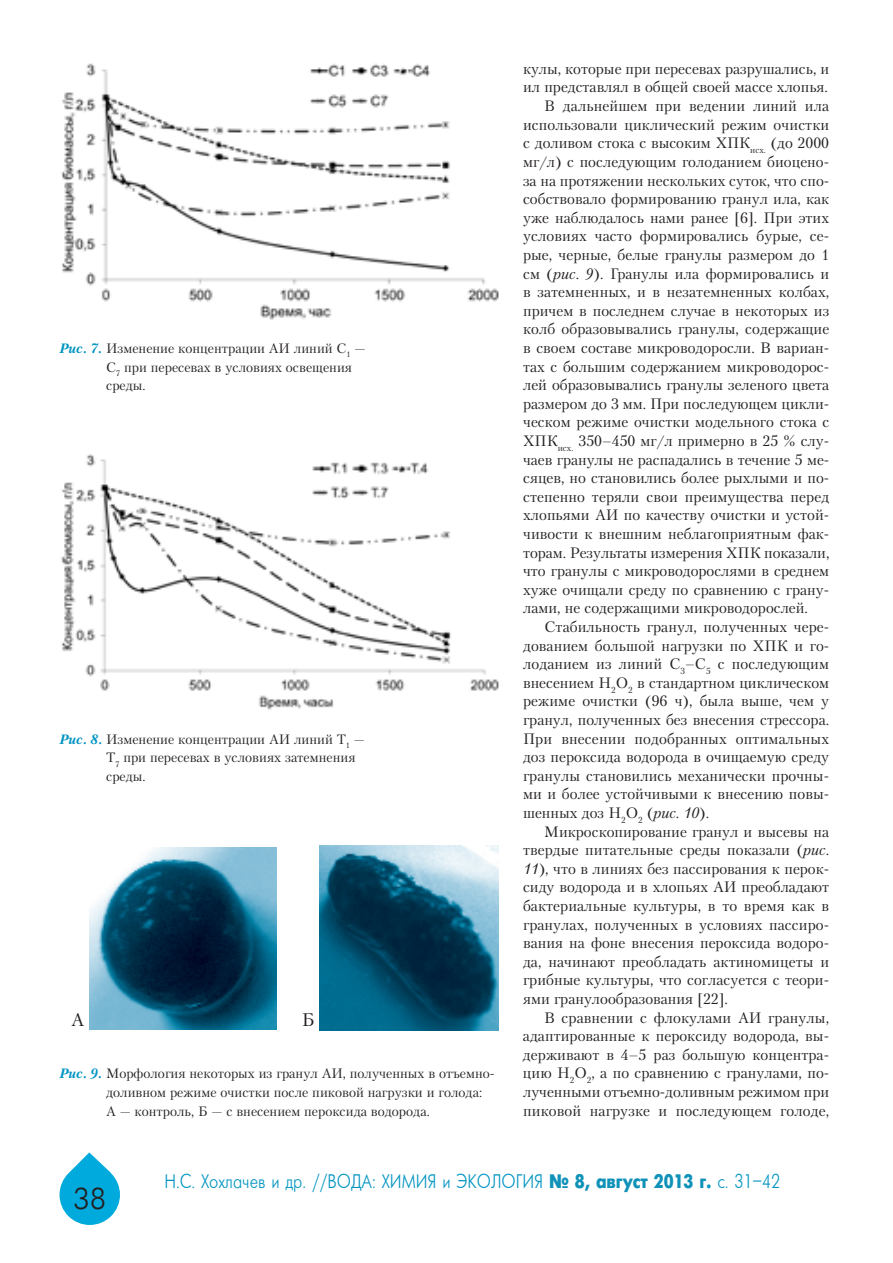
<style>
.page{position:relative;width:893px;height:1263px;background:#fff}
.page>*{position:absolute;margin:0;border:0;box-sizing:border-box;transform-origin:0 0}
.t1{font:30px "Futuris Cyrillic";color:#231f20}
.t2{font:19.5px "Futuris";color:#0094c1;scale:.84 1}
.t3{font:18.15px "Petersburg C";color:#231f20}
.t4{font:15px "Petersburg C";letter-spacing:.005em;color:#231f20}
.t5{font:13.5px/18.6px "Petersburg C";color:#231f20}
.s1{font-weight:700;font-style:italic;color:#0094c1}
.s2{font-style:italic}
.s3{font-weight:700;color:#1092b8}
.s4{font-weight:700}
</style>
<div class="page">
<svg style="left:60px;top:1152px;width:60px;height:73px"></svg>
<img style="left:61px;top:63px;width:438px;height:257px">
<img style="left:61px;top:454px;width:438px;height:256px">
<img style="left:89px;top:848px;width:187px;height:181px">
<img style="left:320px;top:846px;width:178px;height:184px">
<p class="t5" style="left:106px;top:339px;width:261px;text-indent:-47px"><span class="s1">Рис. 7.</span> Изменение концентрации АИ линий С<sub>1</sub> —<br>С<sub>7</sub> при пересевах в условиях освещения среды.</p>
<p class="t5" style="left:106px;top:729px;width:260px;text-indent:-47px"><span class="s1">Рис. 8.</span> Изменение концентрации АИ линий Т<sub>1</sub> —<br>Т<sub>7</sub> при пересевах в условиях затемнения среды.</p>
<p class="t3" style="left:71px;top:1009px;width:14px">А</p>
<p class="t3" style="left:302px;top:1009px;width:14px">Б</p>
<p class="t5" style="left:106px;top:1064px;width:390px;text-indent:-47px"><span class="s1">Рис. 9.</span> Морфология некоторых из гранул АИ, полученных в отъемно&shy;доливном режиме очистки после пиковой нагрузки и голода:<br>А — контроль, Б — с внесением пероксида водорода.</p>
<p class="t4" style="left:523px;top:60px;width:308px">кулы, которые при пересевах разрушались, и</p>
<p class="t4" style="left:523px;top:78px;width:306px">ил представлял в общей своей массе хлопья.</p>
<p class="t4" style="left:544px;top:97px;width:286px">В дальнейшем при ведении линий ила</p>
<p class="t4" style="left:523px;top:116px;width:308px">использовали циклический режим очистки</p>
<p class="t4" style="left:523px;top:134px;width:308px">с доливом стока с высоким ХПК<sub>исх.</sub> (до 2000</p>
<p class="t4" style="left:523px;top:153px;width:308px">мг/л) с последующим голоданием биоцено-</p>
<p class="t4" style="left:523px;top:171px;width:308px">за на протяжении нескольких суток, что спо-</p>
<p class="t4" style="left:523px;top:190px;width:308px">собствовало формированию гранул ила, как</p>
<p class="t4" style="left:523px;top:209px;width:308px">уже наблюдалось нами ранее [6]. При этих</p>
<p class="t4" style="left:523px;top:227px;width:308px">условиях часто формировались бурые, се-</p>
<p class="t4" style="left:523px;top:246px;width:308px">рые, черные, белые гранулы размером до 1</p>
<p class="t4" style="left:523px;top:264px;width:308px">см (<span class="s2">рис. 9</span>). Гранулы ила формировались и</p>
<p class="t4" style="left:523px;top:283px;width:308px">в затемненных, и в незатемненных колбах,</p>
<p class="t4" style="left:523px;top:302px;width:308px">причем в последнем случае в некоторых из</p>
<p class="t4" style="left:523px;top:320px;width:308px">колб образовывались гранулы, содержащие</p>
<p class="t4" style="left:523px;top:339px;width:308px">в своем составе микроводоросли. В вариан-</p>
<p class="t4" style="left:523px;top:357px;width:308px">тах с большим содержанием микроводорос-</p>
<p class="t4" style="left:523px;top:376px;width:308px">лей образовывались гранулы зеленого цвета</p>
<p class="t4" style="left:523px;top:395px;width:308px">размером до 3 мм. При последующем цикли-</p>
<p class="t4" style="left:523px;top:413px;width:308px">ческом режиме очистки модельного стока с</p>
<p class="t4" style="left:523px;top:432px;width:308px">ХПК<sub>исх.</sub> 350–450 мг/л примерно в 25 % слу-</p>
<p class="t4" style="left:523px;top:450px;width:308px">чаев гранулы не распадались в течение 5 ме-</p>
<p class="t4" style="left:523px;top:469px;width:308px">сяцев, но становились более рыхлыми и по-</p>
<p class="t4" style="left:523px;top:488px;width:308px">степенно теряли свои преимущества перед</p>
<p class="t4" style="left:523px;top:506px;width:308px">хлопьями АИ по качеству очистки и устой-</p>
<p class="t4" style="left:523px;top:525px;width:308px">чивости к внешним неблагоприятным фак-</p>
<p class="t4" style="left:523px;top:543px;width:308px">торам. Результаты измерения ХПК показали,</p>
<p class="t4" style="left:523px;top:562px;width:308px">что гранулы с микроводорослями в среднем</p>
<p class="t4" style="left:523px;top:581px;width:308px">хуже очищали среду по сравнению с грану-</p>
<p class="t4" style="left:523px;top:599px;width:286px">лами, не содержащими микроводорослей.</p>
<p class="t4" style="left:544px;top:618px;width:286px">Стабильность гранул, полученных чере-</p>
<p class="t4" style="left:523px;top:636px;width:308px">дованием большой нагрузки по ХПК и го-</p>
<p class="t4" style="left:523px;top:655px;width:307px">лоданием из линий С<sub>3</sub>–С<sub>5</sub> с последующим</p>
<p class="t4" style="left:523px;top:674px;width:308px">внесением H<sub>2</sub>O<sub>2</sub> в стандартном циклическом</p>
<p class="t4" style="left:523px;top:692px;width:308px">режиме очистки (96 ч), была выше, чем у</p>
<p class="t4" style="left:523px;top:711px;width:308px">гранул, полученных без внесения стрессора.</p>
<p class="t4" style="left:523px;top:729px;width:308px">При внесении подобранных оптимальных</p>
<p class="t4" style="left:523px;top:748px;width:308px">доз пероксида водорода в очищаемую среду</p>
<p class="t4" style="left:523px;top:767px;width:308px">гранулы становились механически прочны-</p>
<p class="t4" style="left:523px;top:785px;width:308px">ми и более устойчивыми к внесению повы-</p>
<p class="t4" style="left:523px;top:804px;width:188px">шенных доз H<sub>2</sub>O<sub>2</sub> (<span class="s2">рис. 10</span>).</p>
<p class="t4" style="left:544px;top:822px;width:286px">Микроскопирование гранул и высевы на</p>
<p class="t4" style="left:523px;top:841px;width:308px">твердые питательные среды показали (<span class="s2">рис.</span></p>
<p class="t4" style="left:523px;top:860px;width:308px"><span class="s2">11</span>), что в линиях без пассирования к перок-</p>
<p class="t4" style="left:523px;top:878px;width:308px">сиду водорода и в хлопьях АИ преобладают</p>
<p class="t4" style="left:523px;top:897px;width:308px">бактериальные культуры, в то время как в</p>
<p class="t4" style="left:523px;top:915px;width:308px">гранулах, полученных в условиях пассиро-</p>
<p class="t4" style="left:523px;top:934px;width:308px">вания на фоне внесения пероксида водоро-</p>
<p class="t4" style="left:523px;top:953px;width:308px">да, начинают преобладать актиномицеты и</p>
<p class="t4" style="left:523px;top:971px;width:308px">грибные культуры, что согласуется с теори-</p>
<p class="t4" style="left:523px;top:990px;width:206px">ями гранулообразования [22].</p>
<p class="t4" style="left:544px;top:1008px;width:286px">В сравнении с флокулами АИ гранулы,</p>
<p class="t4" style="left:523px;top:1027px;width:308px">адаптированные к пероксиду водорода, вы-</p>
<p class="t4" style="left:523px;top:1046px;width:308px">держивают в 4–5 раз большую концентра-</p>
<p class="t4" style="left:523px;top:1064px;width:308px">цию H<sub>2</sub>O<sub>2</sub>, а по сравнению с гранулами, по-</p>
<p class="t4" style="left:523px;top:1083px;width:308px">лученными отъемно-доливным режимом при</p>
<p class="t4" style="left:523px;top:1101px;width:308px">пиковой нагрузке и последующем голоде,</p>
<h1 class="t1" style="left:73px;top:1183px;width:34px">38</h1>
<h2 class="t2" style="left:164px;top:1171px;width:735px">Н.С. Хохлачев и др. //ВОДА: ХИМИЯ и ЭКОЛОГИЯ <span class="s3">¹ 8, август 2013 г</span><span class="s4">.</span> c. 31–42</h2>
</div>
